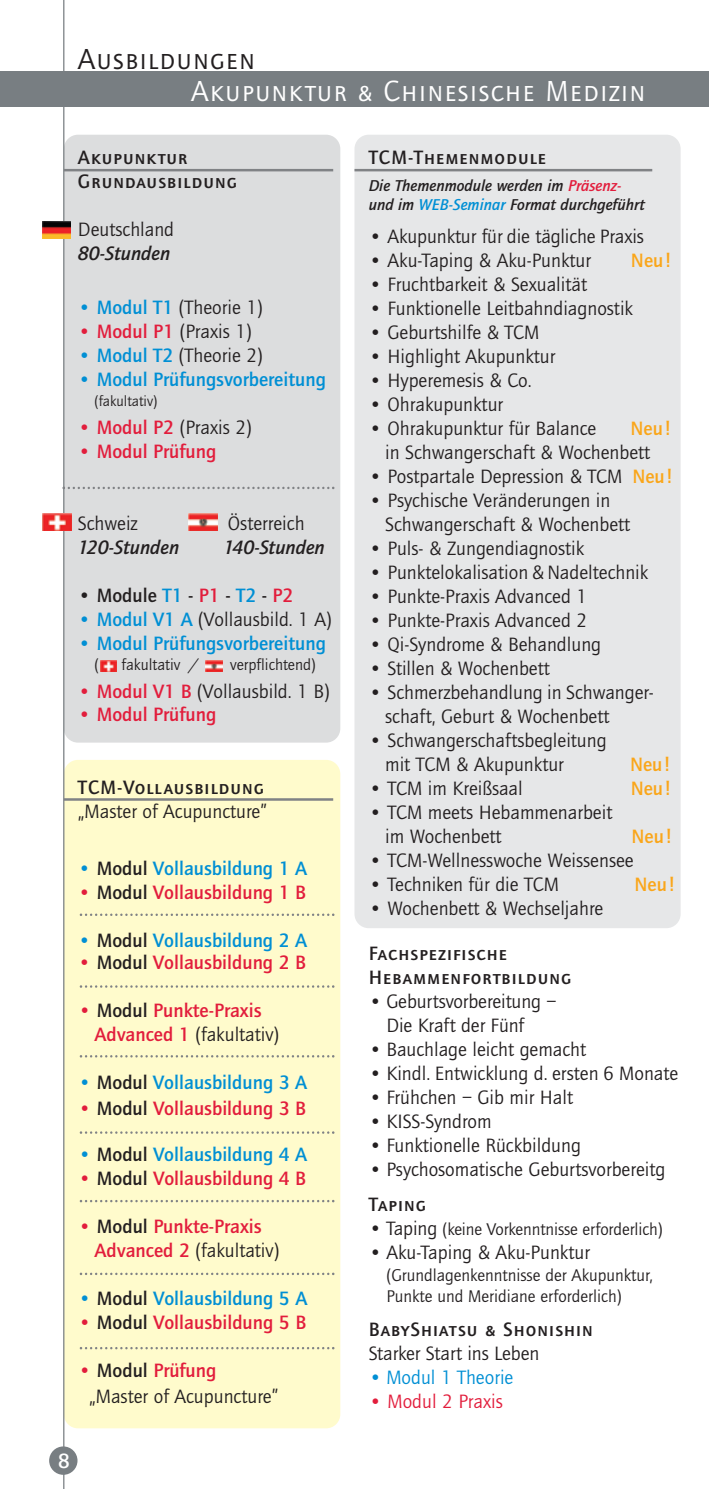
<style>
.page{position:relative;width:709px;height:1489px;background:#fff}
.page>*{position:absolute;margin:0;border:0;box-sizing:border-box;transform-origin:0 0}
.t1{font:30px "Quay Sans SC";letter-spacing:.055em;color:#fff}
.t2{font:30px "Quay Sans SC";letter-spacing:.055em;color:#231f20}
.t3{font:500 21.25px "Quay Sans";color:#fff}
.t4{font:20px/24px "Quay Sans";color:#231f20}
.t5{font:700 20px/24px "Quay";color:#e21d3c}
.t6{font:700 20px "Quay";color:#008fd4}
.t7{font:500 20px/24px "Quay Sans SC";letter-spacing:.055em;color:#231f20}
.t8{font:20px "Quay";color:#231f20}
.t9{font:italic 500 20px "Quay Sans";color:#231f20}
.t10{font:500 20px "Quay Sans";letter-spacing:-.005em;color:#faa61a}
.t11{font:700 20px "Quay";color:#231f20}
.t12{font:20px "Quay Sans";color:#008fd4}
.t13{font:20px "Quay Sans";color:#e21d3c}
.t14{font:17.5px/21px "Quay Sans";color:#231f20}
.t15{font:italic 700 16.25px/19.5px "Quay";color:#231f20}
.t16{font:16.25px "Quay";color:#231f20}
.t17{font:15px "Quay";color:#231f20}
.s1{font-weight:700;color:#008fd4}
.s2{font-weight:700;color:#e21d3c}
.s3{color:#008fd4}
.s4{color:#e21d3c}
.s5{color:#231f20}
.s6{font-weight:400;color:#231f20}
.s7{font-weight:500;color:#faa61a}
.s8{font-size:20px}
</style>
<div class="page">
<div style="left:64px;top:135px;width:276px;height:607px;background:#dcddde;border-radius:14px"></div>
<div style="left:64px;top:759px;width:276px;height:669px;background:#fffbcc;border-radius:14px"></div>
<div style="left:0;top:71px;width:709px;height:35px;background:#787e82"></div>
<hr style="left:63px;top:0;width:1px;height:1488px;background:#787e82">
<div style="left:354px;top:135px;width:326px;height:793px;background:#e6e7e8;border-radius:14px"></div>
<hr style="left:354px;top:169px;width:298px;height:2px;background:#808285">
<hr style="left:64px;top:169px;width:269px;height:2px;background:#808285">
<svg style="left:63px;top:486px;width:271px;height:3px"></svg>
<hr style="left:64px;top:798px;width:269px;height:2px;background:#808285">
<svg style="left:80px;top:913px;width:254px;height:3px"></svg>
<svg style="left:80px;top:985px;width:254px;height:2px"></svg>
<svg style="left:80px;top:1055px;width:254px;height:2px"></svg>
<svg style="left:80px;top:1131px;width:254px;height:2px"></svg>
<svg style="left:80px;top:1199px;width:254px;height:3px"></svg>
<svg style="left:80px;top:1272px;width:254px;height:2px"></svg>
<svg style="left:80px;top:1347px;width:254px;height:2px"></svg>
<img style="left:43px;top:221px;width:28px;height:17px">
<img style="left:43px;top:513px;width:28px;height:18px">
<img style="left:189px;top:513px;width:29px;height:18px">
<img style="left:100px;top:660px;width:17px;height:11px">
<img style="left:206px;top:660px;width:16px;height:11px">
<div style="left:49px;top:1446px;width:28px;height:28px;background:#787e82;border-radius:50%"></div>
<h1 class="t2" style="left:78px;top:41px;width:178px">Ausbildungen</h1>
<h1 class="t1" style="left:191px;top:73px;width:455px">Akupunktur &amp; Chinesische Medizin</h1>
<p class="t7" style="left:78px;top:145px;width:160px">Akupunktur<br>Grundausbildung</p>
<p class="t4" style="left:78px;top:219px;width:98px">Deutschland</p>
<p class="t9" style="left:78px;top:246px;width:94px">80-Stunden</p>
<p class="t8" style="left:78px;top:300px;width:186px"><span class="s1">• Modul T1</span> (Theorie 1)</p>
<p class="t8" style="left:78px;top:324px;width:175px"><span class="s2">• Modul P1</span> (Praxis 1)</p>
<p class="t8" style="left:78px;top:348px;width:186px"><span class="s1">• Modul T2</span> (Theorie 2)</p>
<p class="t6" style="left:78px;top:372px;width:249px">• Modul Prüfungsvorbereitung</p>
<p class="t17" style="left:94px;top:395px;width:64px">(fakultativ)</p>
<p class="t8" style="left:78px;top:420px;width:175px"><span class="s2">• Modul P2</span> (Praxis 2)</p>
<p class="t5" style="left:78px;top:441px;width:140px">• Modul Prüfung</p>
<p class="t4" style="left:78px;top:513px;width:61px">Schweiz</p>
<p class="t4" style="left:228px;top:513px;width:78px">Österreich</p>
<p class="t9" style="left:78px;top:540px;width:103px">120-Stunden</p>
<p class="t9" style="left:223px;top:540px;width:103px">140-Stunden</p>
<p class="t11" style="left:78px;top:588px;width:217px">• Module <span class="s3">T1</span> - <span class="s4">P1</span> - <span class="s3">T2</span> - <span class="s4">P2</span></p>
<p class="t8" style="left:78px;top:612px;width:255px"><span class="s1">• Modul V1 A</span> (Vollausbild. 1 A)</p>
<p class="t6" style="left:78px;top:636px;width:249px">• Modul Prüfungsvorbereitung</p>
<p class="t16" style="left:94px;top:658px;width:6px">(</p>
<p class="t16" style="left:121px;top:658px;width:79px">fakultativ /</p>
<p class="t16" style="left:230px;top:658px;width:87px">verpflichtend)</p>
<p class="t8" style="left:78px;top:684px;width:253px"><span class="s2">• Modul V1 B</span> (Vollausbild. 1 B)</p>
<p class="t5" style="left:78px;top:703px;width:140px">• Modul Prüfung</p>
<p class="t7" style="left:78px;top:775px;width:187px">TCM-Vollausbildung</p>
<p class="t4" style="left:78px;top:801px;width:191px">„Master of Acupuncture”</p>
<p class="t6" style="left:78px;top:860px;width:231px">• <span class="s5">Modul</span> Vollausbildung 1 A</p>
<p class="t5" style="left:78px;top:881px;width:230px">• <span class="s5">Modul</span> Vollausbildung 1 B</p>
<p class="t6" style="left:78px;top:932px;width:231px">• <span class="s5">Modul</span> Vollausbildung 2 A</p>
<p class="t5" style="left:78px;top:952px;width:230px">• <span class="s5">Modul</span> Vollausbildung 2 B</p>
<p class="t5" style="left:94px;top:1000px;width:186px;text-indent:-17px">• <span class="s5">Modul</span> Punkte-Praxis<br>Advanced 1 <span class="s6">(fakultativ)</span></p>
<p class="t6" style="left:78px;top:1074px;width:231px">• <span class="s5">Modul</span> Vollausbildung 3 A</p>
<p class="t5" style="left:78px;top:1097px;width:230px">• <span class="s5">Modul</span> Vollausbildung 3 B</p>
<p class="t6" style="left:78px;top:1146px;width:231px">• <span class="s5">Modul</span> Vollausbildung 4 A</p>
<p class="t5" style="left:78px;top:1168px;width:230px">• <span class="s5">Modul</span> Vollausbildung 4 B</p>
<p class="t5" style="left:95px;top:1216px;width:186px;text-indent:-17px">• <span class="s5">Modul</span> Punkte-Praxis<br>Advanced 2 <span class="s6">(fakultativ)</span></p>
<p class="t6" style="left:78px;top:1290px;width:231px">• <span class="s5">Modul</span> Vollausbildung 5 A</p>
<p class="t5" style="left:78px;top:1312px;width:230px">• <span class="s5">Modul</span> Vollausbildung 5 B</p>
<p class="t5" style="left:78px;top:1360px;width:140px">• <span class="s5">Modul</span> Prüfung</p>
<p class="t4" style="left:89px;top:1385px;width:191px">„Master of Acupuncture”</p>
<p class="t3" style="left:58px;top:1452px;width:13px">8</p>
<p class="t7" style="left:369px;top:145px;width:179px">TCM-Themenmodule</p>
<p class="t15" style="left:369px;top:177px;width:277px">Die Themenmodule werden im <span class="s4">Präsenz&shy;</span>und im <span class="s3">WEB-Seminar</span> Format durchgeführt</p>
<p class="t4" style="left:369px;top:226px;width:277px">• Akupunktur für die tägliche Praxis</p>
<p class="t4" style="left:369px;top:250px;width:224px">• Aku-Taping &amp; Aku-Punktur</p>
<p class="t10" style="left:631px;top:252px;width:42px">Neu!</p>
<p class="t4" style="left:369px;top:274px;width:220px">• Fruchtbarkeit &amp; Sexualität</p>
<p class="t4" style="left:369px;top:298px;width:266px">• Funktionelle Leitbahndiagnostik</p>
<p class="t4" style="left:369px;top:322px;width:172px">• Geburtshilfe &amp; TCM</p>
<p class="t4" style="left:369px;top:346px;width:188px">• Highlight Akupunktur</p>
<p class="t4" style="left:369px;top:370px;width:165px">• Hyperemesis &amp; Co.</p>
<p class="t4" style="left:369px;top:394px;width:136px">• Ohrakupunktur</p>
<p class="t4" style="left:369px;top:418px;width:229px">• Ohrakupunktur für Balance</p>
<p class="t10" style="left:630px;top:420px;width:42px">Neu!</p>
<p class="t4" style="left:385px;top:442px;width:267px">in Schwangerschaft &amp; Wochenbett</p>
<p class="t4" style="left:369px;top:466px;width:306px">• Postpartale Depression &amp; TCM <span class="s7">Neu!</span></p>
<p class="t4" style="left:385px;top:490px;width:247px;text-indent:-17px">• Psychische Veränderungen in<br>Schwangerschaft &amp; Wochenbett</p>
<p class="t4" style="left:369px;top:538px;width:217px">• Puls- &amp; Zungendiagnostik</p>
<p class="t4" style="left:369px;top:562px;width:281px">• Punktelokalisation &amp; Nadeltechnik</p>
<p class="t4" style="left:369px;top:586px;width:220px">• Punkte-Praxis Advanced 1</p>
<p class="t4" style="left:369px;top:610px;width:220px">• Punkte-Praxis Advanced 2</p>
<p class="t4" style="left:369px;top:634px;width:234px">• Qi-Syndrome &amp; Behandlung</p>
<p class="t4" style="left:369px;top:658px;width:183px">• Stillen &amp; Wochenbett</p>
<p class="t4" style="left:385px;top:682px;width:270px;text-indent:-17px">• Schmerzbehandlung in Schwanger&shy;schaft, Geburt &amp; Wochenbett</p>
<p class="t4" style="left:385px;top:730px;width:223px;text-indent:-17px">• Schwangerschaftsbegleitung mit TCM &amp; Akupunktur</p>
<p class="t10" style="left:630px;top:756px;width:42px">Neu!</p>
<p class="t4" style="left:369px;top:778px;width:156px">• TCM im Kreißsaal</p>
<p class="t10" style="left:630px;top:780px;width:42px">Neu!</p>
<p class="t4" style="left:385px;top:802px;width:229px;text-indent:-17px">• TCM meets Hebammenarbeit im Wochenbett</p>
<p class="t10" style="left:631px;top:828px;width:42px">Neu!</p>
<p class="t4" style="left:369px;top:850px;width:267px">• TCM-Wellnesswoche Weissensee</p>
<p class="t4" style="left:369px;top:874px;width:192px">• Techniken für die TCM</p>
<p class="t10" style="left:634px;top:876px;width:42px">Neu!</p>
<p class="t4" style="left:369px;top:898px;width:236px">• Wochenbett &amp; Wechseljahre</p>
<p class="t7" style="left:369px;top:941px;width:204px">Fachspezifische<br>Hebammenfortbildung</p>
<p class="t4" style="left:386px;top:991px;width:171px;text-indent:-18px">• Geburtsvorbereitung –<br>Die Kraft der Fünf</p>
<p class="t4" style="left:369px;top:1039px;width:219px">• Bauchlage leicht gemacht</p>
<p class="t4" style="left:369px;top:1063px;width:311px">• Kindl. Entwicklung d. ersten 6 Monate</p>
<p class="t4" style="left:369px;top:1087px;width:206px">• Frühchen – Gib mir Halt</p>
<p class="t4" style="left:369px;top:1111px;width:124px">• KISS-Syndrom</p>
<p class="t4" style="left:369px;top:1135px;width:214px">• Funktionelle Rückbildung</p>
<p class="t4" style="left:369px;top:1159px;width:298px">• Psychosomatische Geburtsvorbereitg</p>
<p class="t7" style="left:369px;top:1192px;width:59px">Taping</p>
<p class="t14" style="left:369px;top:1220px;width:295px"><span class="s8">• Taping</span> (keine Vorkenntnisse erforderlich)</p>
<p class="t4" style="left:369px;top:1242px;width:223px">• Aku-Taping &amp; Aku-Punktur</p>
<p class="t14" style="left:386px;top:1266px;width:268px">(Grundlagenkenntnisse der Akupunktur,<br>Punkte und Meridiane erforderlich)</p>
<p class="t7" style="left:369px;top:1317px;width:226px">BabyShiatsu &amp; Shonishin</p>
<p class="t4" style="left:369px;top:1343px;width:172px">Starker Start ins Leben</p>
<p class="t12" style="left:369px;top:1369px;width:146px">• Modul 1 Theorie</p>
<p class="t13" style="left:369px;top:1393px;width:136px">• Modul 2 Praxis</p>
</div>
